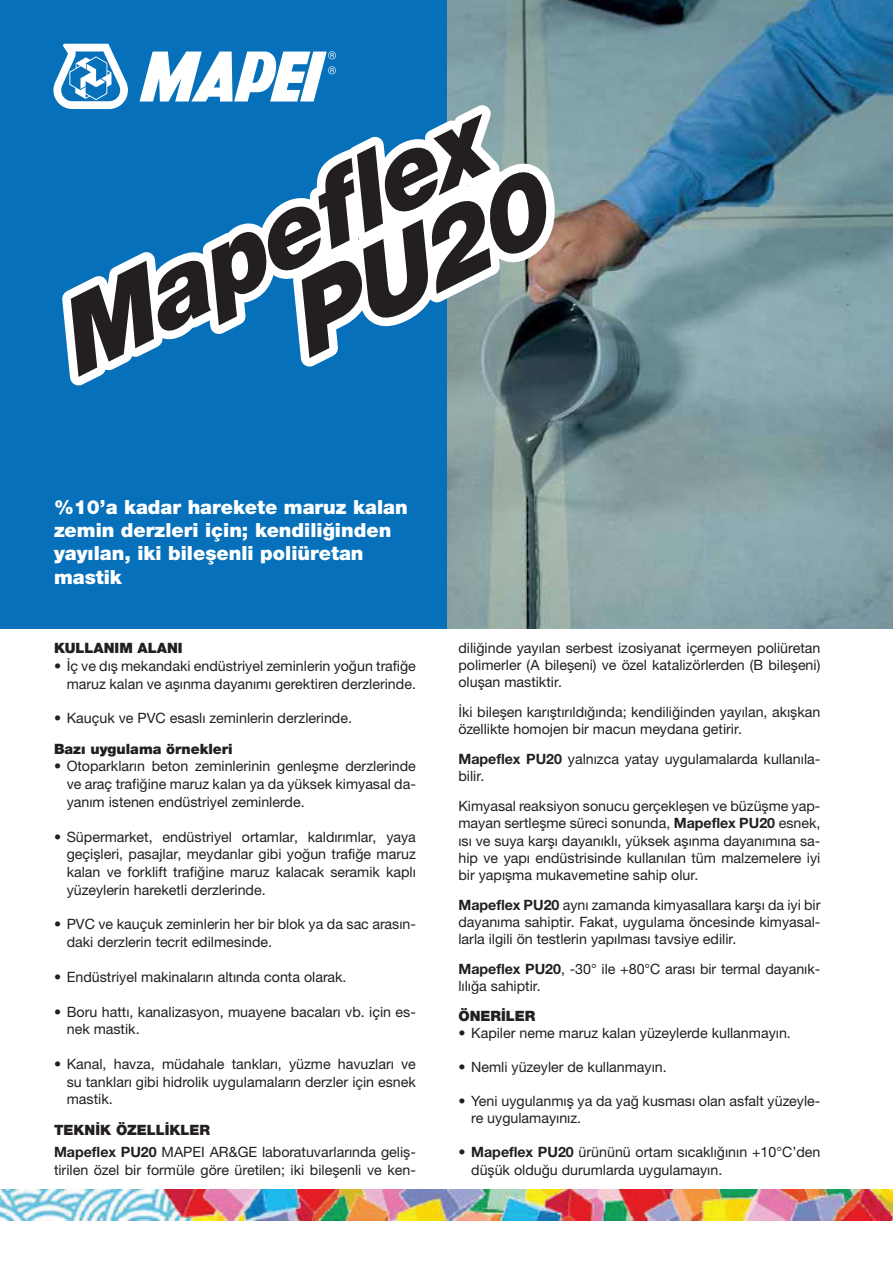
<style>
.page{position:relative;width:893px;height:1263px;background:#fff}
.page>*{position:absolute;margin:0;border:0;box-sizing:border-box;transform-origin:0 0}
.t1{font:italic 900 102.6px "Helvetica Neue LTW1 G";color:#231f20}
.Sommario{font:900 19.5px/23.4px "Helvetica Neue LTW1 G";color:#fff}
.t2{font:14.25px/17.1px "Helvetica Neue LTW1 G";color:#231f20}
.t3{font:900 14.25px "Helvetica Neue LTW1 G";color:#231f20}
.s1{font-weight:700}
</style>
<div class="page">
<img style="left:0;top:1189px;width:893px;height:31px">
<div style="left:0;top:0;width:446px;height:628px;background:#0671ba"></div>
<img style="left:447px;top:0;width:446px;height:628px">
<svg style="left:53px;top:44px;width:521px;height:356px"></svg>
<p class="t1" style="left:36px;top:290px;width:468px;rotate:-27deg">Mapefl ex</p>
<p class="t1" style="left:266px;top:270px;width:280px;rotate:-27deg">PU20</p>
<p class="Sommario" style="left:54px;top:495px;width:355px">%10’a kadar harekete maruz kalan zemin derzleri için; kendiliğinden yayılan, iki bileşenli poliüretan mastik</p>
<p class="t3" style="left:54px;top:639px;width:130px">KULLANIM ALANI</p>
<p class="t2" style="left:54px;top:657px;width:363px;line-height:17.7px;text-align:right">• İç ve dış mekandaki endüstriyel zeminlerin yoğun trafiğe maruz kalan ve aşınma dayanımı gerektiren derzlerinde.</p>
<p class="t2" style="left:54px;top:709px;width:300px">• Kauçuk ve PVC esaslı zeminlerin derzlerinde.</p>
<p class="t3" style="left:54px;top:740px;width:180px">Bazı uygulama örnekleri</p>
<p class="t2" style="left:67px;top:757px;width:351px;line-height:17.7px;text-align:justify;text-indent:-13px">• Otoparkların beton zeminlerinin genleşme derzlerinde ve araç trafiğine maruz kalan ya da yüksek kimyasal da&shy;yanım istenen endüstriyel zeminlerde.</p>
<p class="t2" style="left:67px;top:827px;width:351px;line-height:17.7px;text-align:justify;text-indent:-13px">• Süpermarket, endüstriyel ortamlar, kaldırımlar, yaya geçişleri, pasajlar, meydanlar gibi yoğun trafiğe maruz kalan ve forklift trafiğine maruz kalacak seramik kaplı yüzeylerin hareketli derzlerinde.</p>
<p class="t2" style="left:67px;top:915px;width:351px;line-height:17.7px;text-indent:-13px">• PVC ve kauçuk zeminlerin her bir blok ya da sac arasın&shy;daki derzlerin tecrit edilmesinde.</p>
<p class="t2" style="left:54px;top:968px;width:294px">• Endüstriyel makinaların altında conta olarak.</p>
<p class="t2" style="left:67px;top:1002px;width:351px;line-height:17.7px;text-indent:-13px">• Boru hattı, kanalizasyon, muayene bacaları vb. için es&shy;nek mastik.</p>
<p class="t2" style="left:67px;top:1055px;width:351px;line-height:17.7px;text-align:justify;text-indent:-13px">• Kanal, havza, müdahale tankları, yüzme havuzları ve su tankları gibi hidrolik uygulamaların derzler için esnek mastik.</p>
<p class="t3" style="left:54px;top:1121px;width:158px">TEKNİK ÖZELLİKLER</p>
<p class="t2" style="left:54px;top:1143px;width:363px;line-height:17.7px"><span class="s1">Mapeflex PU20</span> MAPEI AR&amp;GE laboratuvarlarında geliş&shy;tirilen özel bir formüle göre üretilen; iki bileşenli ve ken-</p>
<p class="t2" style="left:458px;top:639px;width:363px;text-align:justify">diliğinde yayılan serbest izosiyanat içermeyen poliüretan polimerler (A bileşeni) ve özel katalizörlerden (B bileşeni) oluşan mastiktir.</p>
<p class="t2" style="left:458px;top:703px;width:363px">İki bileşen karıştırıldığında; kendiliğinden yayılan, akışkan özellikte homojen bir macun meydana getirir.</p>
<p class="t2" style="left:458px;top:750px;width:363px"><span class="s1">Mapeflex PU20</span> yalnızca yatay uygulamalarda kullanıla&shy;bilir.</p>
<p class="t2" style="left:458px;top:797px;width:363px;text-align:justify">Kimyasal reaksiyon sonucu gerçekleşen ve büzüşme yap&shy;mayan sertleşme süreci sonunda, <span class="s1">Mapeflex PU20</span> esnek, ısı ve suya karşı dayanıklı, yüksek aşınma dayanımına sa&shy;hip ve yapı endüstrisinde kullanılan tüm malzemelere iyi bir yapışma mukavemetine sahip olur.</p>
<p class="t2" style="left:458px;top:896px;width:363px;text-align:justify"><span class="s1">Mapeflex PU20</span> aynı zamanda kimyasallara karşı da iyi bir dayanıma sahiptir. Fakat, uygulama öncesinde kimyasal&shy;larla ilgili ön testlerin yapılması tavsiye edilir.</p>
<p class="t2" style="left:458px;top:960px;width:363px"><span class="s1">Mapeflex PU20</span>, -30° ile +80°C arası bir termal dayanık&shy;lılığa sahiptir.</p>
<p class="t3" style="left:458px;top:1007px;width:79px">ÖNERİLER</p>
<p class="t2" style="left:458px;top:1024px;width:334px">• Kapiler neme maruz kalan yüzeylerde kullanmayın.</p>
<p class="t2" style="left:458px;top:1058px;width:210px">• Nemli yüzeyler de kullanmayın.</p>
<p class="t2" style="left:471px;top:1092px;width:351px;text-indent:-13px">• Yeni uygulanmış ya da yağ kusması olan asfalt yüzeyle&shy;re uygulamayınız.</p>
<p class="t2" style="left:471px;top:1144px;width:351px;text-indent:-13px">• <span class="s1">Mapeflex PU20</span> ürününü ortam sıcaklığının +10°C’den düşük olduğu durumlarda uygulamayın.</p>
</div>
